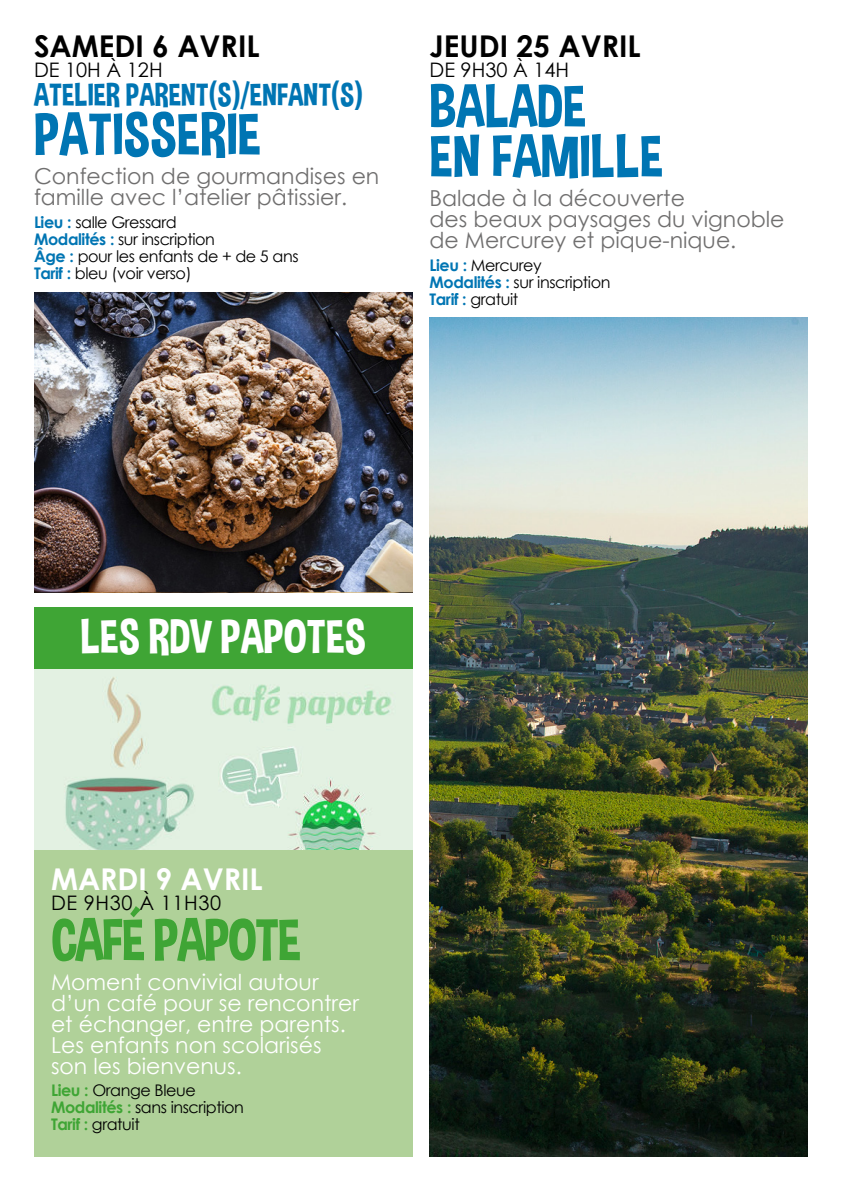
<style>
.page{position:relative;width:842px;height:1191px;background:#fff}
.page>*{position:absolute;margin:0;border:0;box-sizing:border-box;transform-origin:0 0}
.t1{font:60px/50px "Dimbo";color:#0075b3}
.t2{font:60px "Dimbo";letter-spacing:-.025em;color:#3fa535}
.t3{font:48px "Dimbo";color:#fff}
.t4{font:32px "Dimbo";color:#0075b3}
.t5{font:700 30px "Century Gothic";color:#000}
.t6{font:700 30px "Century Gothic";color:#fff}
.t7{font:22px/21px "Century Gothic";color:#706f6f}
.t8{font:22px/21px "Century Gothic";color:#fff}
.t9{font:20px "Century Gothic";color:#000}
.t10{font:20px "Century Gothic";letter-spacing:.03em;color:#000}
.t11{font:16px/17px "Century Gothic";letter-spacing:-.025em;color:#000}
.s1{font-weight:700;color:#0075b3}
.s2{font-weight:700;color:#3fa535}
</style>
<div class="page">
<img style="left:34px;top:292px;width:378px;height:300px">
<img style="left:429px;top:318px;width:379px;height:838px">
<div style="left:34px;top:607px;width:378px;height:62px;background:#3fa535"></div>
<img style="left:34px;top:669px;width:378px;height:181px">
<div style="left:34px;top:850px;width:378px;height:307px;background:#b0d199"></div>
<h3 class="t5" style="left:34px;top:32px;width:227px">SAMEDI 6 AVRIL</h3>
<p class="t9" style="left:34px;top:61px;width:130px">DE 10H À 12H</p>
<h3 class="t4" style="left:34px;top:77px;width:330px">ATELIER PARENT(S)/ENFANT(S)</h3>
<h1 class="t1" style="left:34px;top:107px;width:228px">PATISSERIE</h1>
<h3 class="t7" style="left:34px;top:167px;width:347px">Confection de gourmandises en famille avec l’atelier pâtissier.</h3>
<p class="t11" style="left:34px;top:215px;width:266px"><span class="s1">Lieu :</span> salle Gressard<br><span class="s1">Modalités :</span> sur inscription<br><span class="s1">Âge :</span> pour les enfants de + de 5 ans<br><span class="s1">Tarif :</span> bleu (voir verso)</p>
<h3 class="t5" style="left:429px;top:32px;width:213px">JEUDI 25 AVRIL</h3>
<p class="t9" style="left:429px;top:61px;width:141px">DE 9H30 À 14H</p>
<h1 class="t1" style="left:429px;top:79px;width:235px">BALADE<br>EN FAMILLE</h1>
<h3 class="t7" style="left:429px;top:189px;width:356px">Balade à la découverte<br>des beaux paysages du vignoble de Mercurey et pique-nique.</h3>
<p class="t11" style="left:429px;top:258px;width:183px"><span class="s1">Lieu :</span> Mercurey<br><span class="s1">Modalités :</span> sur inscription<br><span class="s1">Tarif :</span> gratuit</p>
<h2 class="t3" style="left:80px;top:609px;width:287px">LES RDV PAPOTES</h2>
<h3 class="t6" style="left:51px;top:865px;width:213px">MARDI 9 AVRIL</h3>
<p class="t10" style="left:51px;top:894px;width:172px">DE 9H30 À 11H30</p>
<h1 class="t2" style="left:51px;top:906px;width:252px">CAFÉ PAPOTE</h1>
<h3 class="t8" style="left:51px;top:973px;width:310px">Moment convivial autour d’un café pour se rencontrer et échanger, entre parents.<br>Les enfants non scolarisés son les bienvenus.</h3>
<p class="t11" style="left:51px;top:1083px;width:194px"><span class="s2">Lieu :</span> Orange Bleue<br><span class="s2">Modalités :</span> sans inscription<br><span class="s2">Tarif :</span> gratuit</p>
</div>
